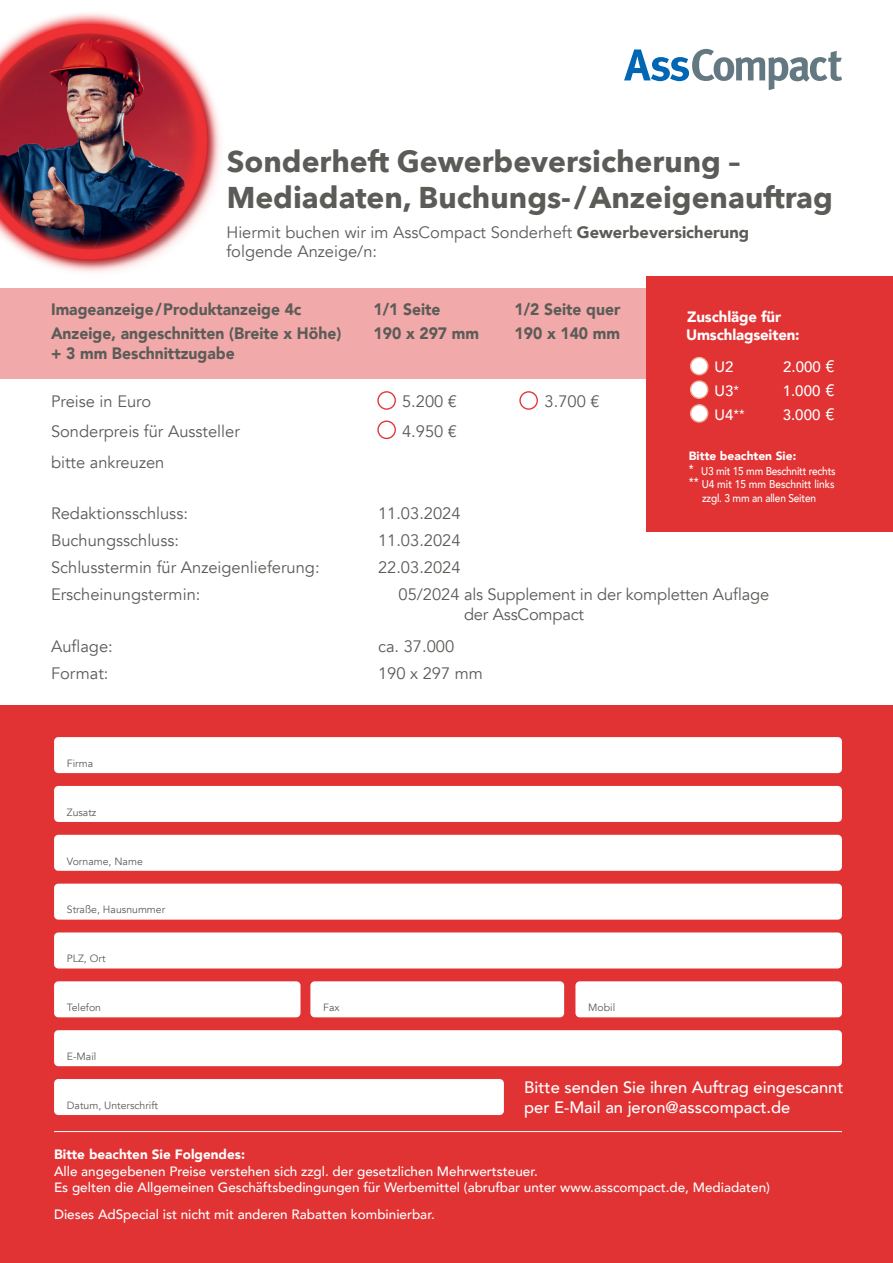
<style>
.page{position:relative;width:893px;height:1263px;background:#fff}
.page>*{position:absolute;margin:0;border:0;box-sizing:border-box;transform-origin:0 0}
.t1{font:700 30px/36px "Avenir Next";color:#5b5c58}
.t2{font:16.5px/19.8px "Avenir";color:#5b5c58}
.t3{font:900 16.5px "Avenir";color:#5b5c58;scale:.95 1}
.t4{font:500 16.5px/19.8px "Avenir";color:#fff}
.t5{font:900 15px/18px "Avenir";letter-spacing:-.01em;color:#fff}
.t6{font:500 15px "Avenir";color:#fff}
.t7{font:500 13.5px/16.2px "Avenir";color:#fff}
.t8{font:900 13.5px "Avenir";color:#fff}
.t9{font:900 12px "Avenir";color:#fff}
.t10{font:500 11.25px/13.2px "Avenir";letter-spacing:-.02em;color:#fff;text-align:center;scale:.9 1}
.t11{font:10.5px "Avenir";color:#5b5c58}
.s1{font-weight:900}
.s2{font-size:16.5px}
.s3{font-size:12px}
</style>
<div class="page">
<div style="left:0;top:706px;width:893px;height:557px;background:#e13334"></div>
<div style="left:0;top:288px;width:893px;height:90px;background:#f2a9a9"></div>
<svg style="left:624px;top:49px;width:218px;height:41px"></svg>
<div style="left:54px;top:737px;width:788px;height:36px;background:#fff;border-radius:4px"></div>
<div style="left:54px;top:786px;width:788px;height:36px;background:#fff;border-radius:4px"></div>
<div style="left:54px;top:835px;width:788px;height:36px;background:#fff;border-radius:4px"></div>
<div style="left:54px;top:884px;width:788px;height:36px;background:#fff;border-radius:4px"></div>
<div style="left:54px;top:932px;width:788px;height:36px;background:#fff;border-radius:4px"></div>
<div style="left:54px;top:981px;width:246px;height:36px;background:#fff;border-radius:4px"></div>
<div style="left:575px;top:981px;width:267px;height:36px;background:#fff;border-radius:4px"></div>
<div style="left:310px;top:981px;width:254px;height:36px;background:#fff;border-radius:4px"></div>
<div style="left:54px;top:1030px;width:788px;height:36px;background:#fff;border-radius:4px"></div>
<hr style="left:54px;top:1131px;width:788px;height:1px;background:#fff">
<div style="left:54px;top:1079px;width:450px;height:36px;background:#fff;border-radius:4px"></div>
<div style="left:646px;top:276px;width:247px;height:255px;background:#e13334"></div>
<div style="left:377px;top:391px;width:19px;height:19px;border:1px solid #e13334;border-radius:50%"></div>
<div style="left:519px;top:391px;width:19px;height:19px;border:1px solid #e13334;border-radius:50%"></div>
<div style="left:691px;top:357px;width:17px;height:18px;background:#fff;border-radius:50%"></div>
<div style="left:690px;top:357px;width:18px;height:18px;border:1px solid #f2ac98;border-radius:50%"></div>
<div style="left:691px;top:381px;width:17px;height:17px;background:#fff;border-radius:50%"></div>
<div style="left:690px;top:380px;width:18px;height:19px;border:1px solid #f2ac98;border-radius:50%"></div>
<div style="left:691px;top:405px;width:17px;height:17px;background:#fff;border-radius:50%"></div>
<div style="left:690px;top:404px;width:18px;height:19px;border:1px solid #f2ac98;border-radius:50%"></div>
<div style="left:377px;top:420px;width:19px;height:19px;border:1px solid #e13334;border-radius:50%"></div>
<img style="left:0;top:13px;width:220px;height:259px">
<h1 class="t1" style="left:227px;top:143px;width:608px">Sonderheft Gewerbeversicherung –<br>Mediadaten, Buchungs-/Anzeigenauftrag</h1>
<p class="t2" style="left:226px;top:222px;width:524px">Hiermit buchen wir im AssCompact Sonderheft <span class="s1">Gewerbeversicherung </span>folgende Anzeige/n:</p>
<p class="t3" style="left:51px;top:295px;width:265px">Imageanzeige/Produktanzeige 4c</p>
<p class="t3" style="left:374px;top:295px;width:72px">1/1 Seite</p>
<p class="t3" style="left:515px;top:295px;width:113px">1/2 Seite quer</p>
<p class="t3" style="left:51px;top:319px;width:307px">Anzeige, angeschnitten (Breite x Höhe)</p>
<p class="t3" style="left:374px;top:319px;width:113px">190 x 297 mm</p>
<p class="t3" style="left:515px;top:319px;width:113px">190 x 140 mm</p>
<p class="t3" style="left:51px;top:339px;width:195px">+ 3 mm Beschnittzugabe</p>
<p class="t5" style="left:686px;top:307px;width:115px">Zuschläge für<br>Umschlagseiten:</p>
<p class="t6" style="left:715px;top:354px;width:20px">U2</p>
<p class="t6" style="left:783px;top:354px;width:53px">2.000 <span class="s2">€</span></p>
<p class="t6" style="left:715px;top:378px;width:26px">U3<span class="s3">*</span></p>
<p class="t6" style="left:783px;top:378px;width:53px">1.000 <span class="s2">€</span></p>
<p class="t6" style="left:715px;top:402px;width:32px">U4<span class="s3">**</span></p>
<p class="t6" style="left:783px;top:402px;width:53px">3.000 <span class="s2">€</span></p>
<p class="t2" style="left:51px;top:391px;width:102px">Preise in Euro</p>
<p class="t2" style="left:402px;top:391px;width:57px">5.200 €</p>
<p class="t2" style="left:545px;top:391px;width:57px">3.700 €</p>
<p class="t2" style="left:51px;top:421px;width:190px">Sonderpreis für Aussteller</p>
<p class="t2" style="left:402px;top:421px;width:57px">4.950 €</p>
<p class="t2" style="left:51px;top:453px;width:115px">bitte ankreuzen</p>
<p class="t2" style="left:51px;top:504px;width:138px">Redaktionsschluss:</p>
<p class="t2" style="left:378px;top:504px;width:84px">11.03.2024</p>
<p class="t2" style="left:51px;top:531px;width:130px">Buchungsschluss:</p>
<p class="t2" style="left:378px;top:531px;width:84px">11.03.2024</p>
<p class="t2" style="left:51px;top:558px;width:270px">Schlusstermin für Anzeigenlieferung:</p>
<p class="t2" style="left:378px;top:558px;width:84px">22.03.2024</p>
<p class="t2" style="left:51px;top:585px;width:151px">Erscheinungstermin:</p>
<p class="t2" style="left:464px;top:585px;width:307px;text-indent:-65px">05/2024 als Supplement in der kompletten Auflage der AssCompact</p>
<p class="t2" style="left:51px;top:637px;width:63px">Auflage:</p>
<p class="t2" style="left:378px;top:637px;width:78px">ca. 37.000</p>
<p class="t2" style="left:51px;top:664px;width:59px">Format:</p>
<p class="t2" style="left:378px;top:664px;width:106px">190 x 297 mm</p>
<p class="t9" style="left:689px;top:446px;width:109px">Bitte beachten Sie:</p>
<p class="t10" style="left:689px;top:464px;width:165px"><sup>*</sup> U3 mit 15 mm Beschnitt rechts <sup>**</sup> U4 mit 15 mm Beschnitt links zzgl. 3 mm an allen Seiten</p>
<p class="t11" style="left:67px;top:757px;width:28px">Firma</p>
<p class="t11" style="left:67px;top:806px;width:31px">Zusatz</p>
<p class="t11" style="left:67px;top:855px;width:78px">Vorname, Name</p>
<p class="t11" style="left:67px;top:903px;width:100px">Straße, Hausnummer</p>
<p class="t11" style="left:67px;top:952px;width:40px">PLZ, Ort</p>
<p class="t11" style="left:67px;top:1001px;width:36px">Telefon</p>
<p class="t11" style="left:323px;top:1001px;width:18px">Fax</p>
<p class="t11" style="left:588px;top:1001px;width:29px">Mobil</p>
<p class="t11" style="left:67px;top:1050px;width:31px">E-Mail</p>
<p class="t11" style="left:67px;top:1099px;width:93px">Datum, Unterschrift</p>
<p class="t4" style="left:524px;top:1077px;width:321px">Bitte senden Sie ihren Auftrag eingescannt per E-Mail an jeron@asscompact.de</p>
<p class="t8" style="left:54px;top:1143px;width:192px">Bitte beachten Sie Folgendes:</p>
<p class="t7" style="left:54px;top:1162px;width:717px">Alle angegebenen Preise verstehen sich zzgl. der gesetzlichen Mehrwertsteuer.<br>Es gelten die Allgemeinen Geschäftsbedingungen für Werbemittel (abrufbar unter www.asscompact.de, Mediadaten)</p>
<p class="t7" style="left:54px;top:1205px;width:382px">Dieses AdSpecial ist nicht mit anderen Rabatten kombinierbar.</p>
</div>
